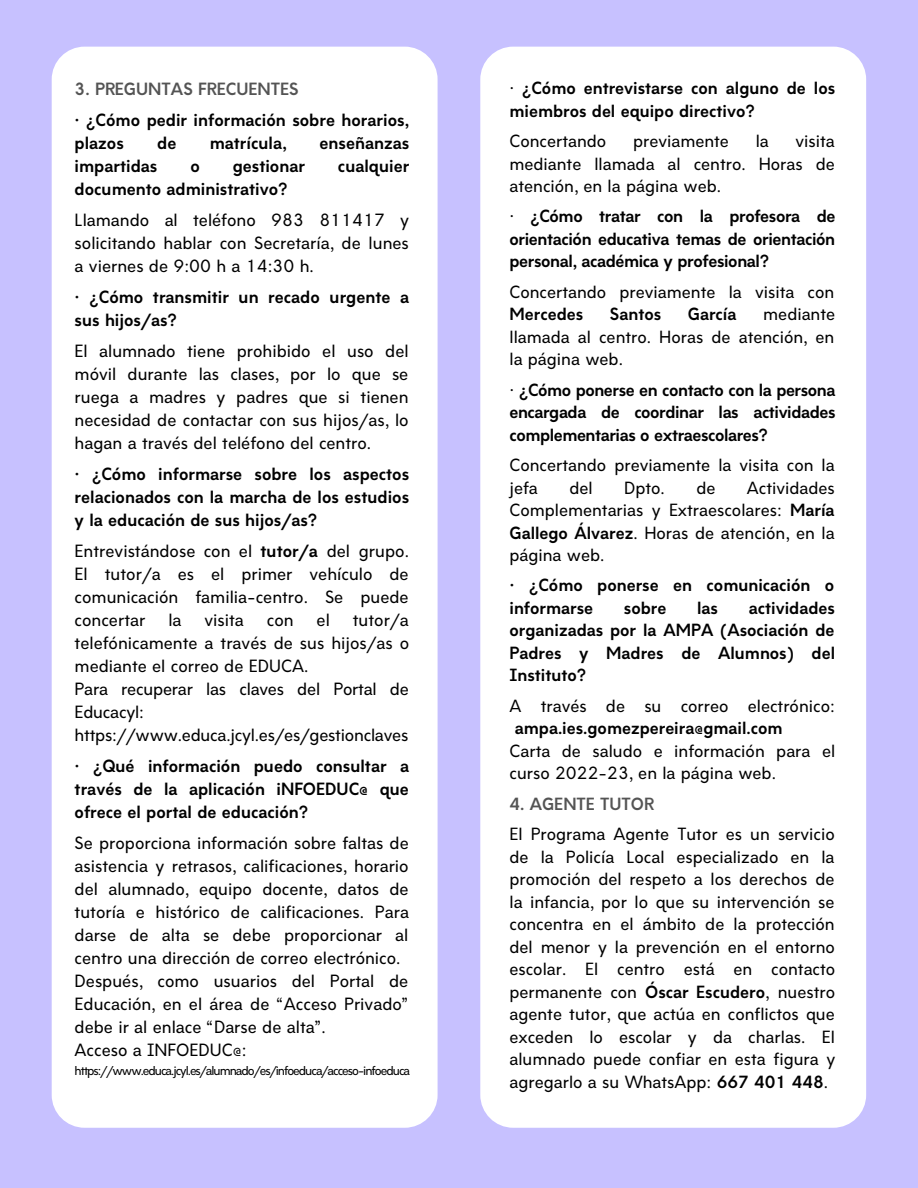
<style>
.page{position:relative;width:918px;height:1188px;background:#c7c1ff}
.page>*{position:absolute;margin:0;border:0;box-sizing:border-box;transform-origin:0 0}
.t1{font:500 16.5px/23px "Amicale";color:#000;text-align:justify}
.t2{font:700 16.5px/22.5px "Amicale";color:#000;text-align:justify}
.t3{font:700 16.5px "Amicale";color:#545454}
.t4{font:500 12px "Amicale";letter-spacing:-.08em;color:#000}
.s1{font-weight:700}
.s2{font-weight:500}
</style>
<div class="page">
<div style="left:52px;top:47px;width:386px;height:1081px;background:#fff;border-radius:33px"></div>
<div style="left:480px;top:47px;width:386px;height:1081px;background:#fff;border-radius:33px"></div>
<p class="t3" style="left:75px;top:82px;width:226px">3. PREGUNTAS FRECUENTES</p>
<p class="t2" style="left:75px;top:110px;width:336px;line-height:23px">· ¿Cómo pedir información sobre horarios, plazos</p>
<p class="t2" style="left:157px;top:133px;width:21px">de</p>
<p class="t2" style="left:210px;top:133px;width:78px">matrícula,</p>
<p class="t2" style="left:320px;top:133px;width:91px">enseñanzas</p>
<p class="t2" style="left:75px;top:156px;width:84px">impartidas</p>
<p class="t2" style="left:190px;top:156px;width:11px">o</p>
<p class="t2" style="left:233px;top:156px;width:74px">gestionar</p>
<p class="t2" style="left:338px;top:156px;width:73px">cualquier</p>
<p class="t2" style="left:75px;top:179px;width:214px">documento administrativo?</p>
<p class="t1" style="left:75px;top:210px;width:336px">Llamando al teléfono 983 811417 y solicitando hablar con Secretaría, de lunes a viernes de 9:00 h a 14:30 h.</p>
<p class="t2" style="left:75px;top:287px;width:336px;line-height:23px">· ¿Cómo transmitir un recado urgente a sus hijos/as?</p>
<p class="t1" style="left:75px;top:341px;width:336px">El alumnado tiene prohibido el uso del móvil durante las clases, por lo que se ruega a madres y padres que si tienen necesidad de contactar con sus hijos/as, lo hagan a través del teléfono del centro.</p>
<p class="t2" style="left:75px;top:464px;width:336px;line-height:23px">· ¿Cómo informarse sobre los aspectos relacionados con la marcha de los estudios y la educación de sus hijos/as?</p>
<p class="t1" style="left:75px;top:541px;width:336px">Entrevistándose con el <span class="s1">tutor/a</span> del grupo.<br>El tutor/a es el primer vehículo de comunicación familia-centro. Se puede concertar</p>
<p class="t1" style="left:75px;top:610px;width:336px;text-align:left;text-indent:278px">tutor/a telefónicamente a través de sus hijos/as o mediante el correo de EDUCA.<br>Para recuperar las claves del Portal de<br>Educacyl: https://www.educa.jcyl.es/es/gestionclaves</p>
<p class="t2" style="left:75px;top:756px;width:336px;line-height:23px">· ¿Qué información puedo consultar a través de la aplicación iNFOEDUC@ que ofrece el portal de educación?</p>
<p class="t1" style="left:75px;top:833px;width:336px;text-align:left">Se proporciona información sobre faltas de asistencia y retrasos, calificaciones, horario del alumnado, equipo docente, datos de tutoría e histórico de calificaciones. Para darse de alta se debe proporcionar al centro una dirección de correo electrónico.<br>Después, como usuarios del Portal de Educación, en el área de “Acceso Privado” debe ir al enlace “Darse de alta”.<br>Acceso a INFOEDUC@:</p>
<p class="t4" style="left:75px;top:1066px;width:337px">https://www.educa.jcyl.es/alumnado/es/infoeduca/acceso-infoeduca</p>
<p class="t1" style="left:168px;top:610px;width:15px">la</p>
<p class="t1" style="left:204px;top:610px;width:41px">visita</p>
<p class="t1" style="left:267px;top:610px;width:28px">con</p>
<p class="t1" style="left:317px;top:610px;width:15px">el</p>
<p class="t2" style="left:509px;top:79px;width:327px"><span class="s2">·</span> ¿Cómo entrevistarse con alguno de los miembros del equipo directivo?</p>
<p class="t1" style="left:509px;top:131px;width:98px">Concertando</p>
<p class="t1" style="left:633px;top:131px;width:97px">previamente</p>
<p class="t1" style="left:756px;top:131px;width:15px">la</p>
<p class="t1" style="left:509px;top:132px;width:327px;line-height:22.5px;text-indent:286px">visita mediante llamada al centro. Horas de atención, en la página web.</p>
<p class="t2" style="left:509px;top:207px;width:328px"><span class="s2">·</span> ¿Cómo tratar con la profesora de orientación educativa temas de orientación personal, académica y profesional?</p>
<p class="t1" style="left:509px;top:282px;width:326px">Concertando previamente la visita con</p>
<p class="t2" style="left:509px;top:305px;width:75px">Mercedes</p>
<p class="t2" style="left:610px;top:305px;width:53px">Santos</p>
<p class="t2" style="left:688px;top:305px;width:50px">García</p>
<p class="t1" style="left:509px;top:305px;width:327px;line-height:22.5px;text-indent:254px">mediante llamada al centro. Horas de atención, en la página web.</p>
<p class="t2" style="left:509px;top:380px;width:328px"><span class="s2">·</span> ¿Cómo ponerse en contacto con la persona encargada de coordinar las actividades complementarias o extraescolares?</p>
<p class="t1" style="left:509px;top:456px;width:327px;line-height:22.5px">Concertando previamente la visita con la jefa</p>
<p class="t1" style="left:509px;top:478px;width:327px;line-height:22.5px;text-indent:237px">Actividades Complementarias y Extraescolares: <span class="s1">María Gallego Álvarez</span>. Horas de atención, en la página web.</p>
<p class="t2" style="left:509px;top:576px;width:326px">· ¿Cómo ponerse en comunicación o informarse</p>
<p class="t1" style="left:569px;top:478px;width:25px">del</p>
<p class="t1" style="left:624px;top:478px;width:42px">Dpto.</p>
<p class="t1" style="left:696px;top:478px;width:21px">de</p>
<p class="t2" style="left:509px;top:599px;width:327px;text-indent:239px">actividades organizadas por la AMPA (Asociación de Padres y Madres de Alumnos) del Instituto?</p>
<p class="t1" style="left:509px;top:696px;width:327px">A través de su correo electrónico:</p>
<p class="t2" style="left:515px;top:719px;width:269px">ampa.ies.gomezpereira@gmail.com</p>
<p class="t1" style="left:509px;top:741px;width:327px;line-height:22.5px">Carta de saludo e información para el curso 2022-23, en la página web.</p>
<p class="t3" style="left:509px;top:797px;width:146px">4. AGENTE TUTOR</p>
<p class="t1" style="left:509px;top:825px;width:327px;line-height:22.5px">El Programa Agente Tutor es un servicio de la Policía Local especializado en la promoción del respeto a los derechos de la infancia, por lo que su intervención se concentra en el ámbito de la protección del menor y la prevención en el entorno escolar. El centro está en contacto permanente con <span class="s1">Óscar Escudero</span>, nuestro agente tutor, que actúa en conflictos que exceden lo escolar y da charlas. El alumnado puede confiar en esta figura y agregarlo a su WhatsApp: <span class="s1">667 401 448</span>.</p>
<p class="t2" style="left:624px;top:599px;width:44px">sobre</p>
<p class="t2" style="left:697px;top:599px;width:22px">las</p>
</div>
